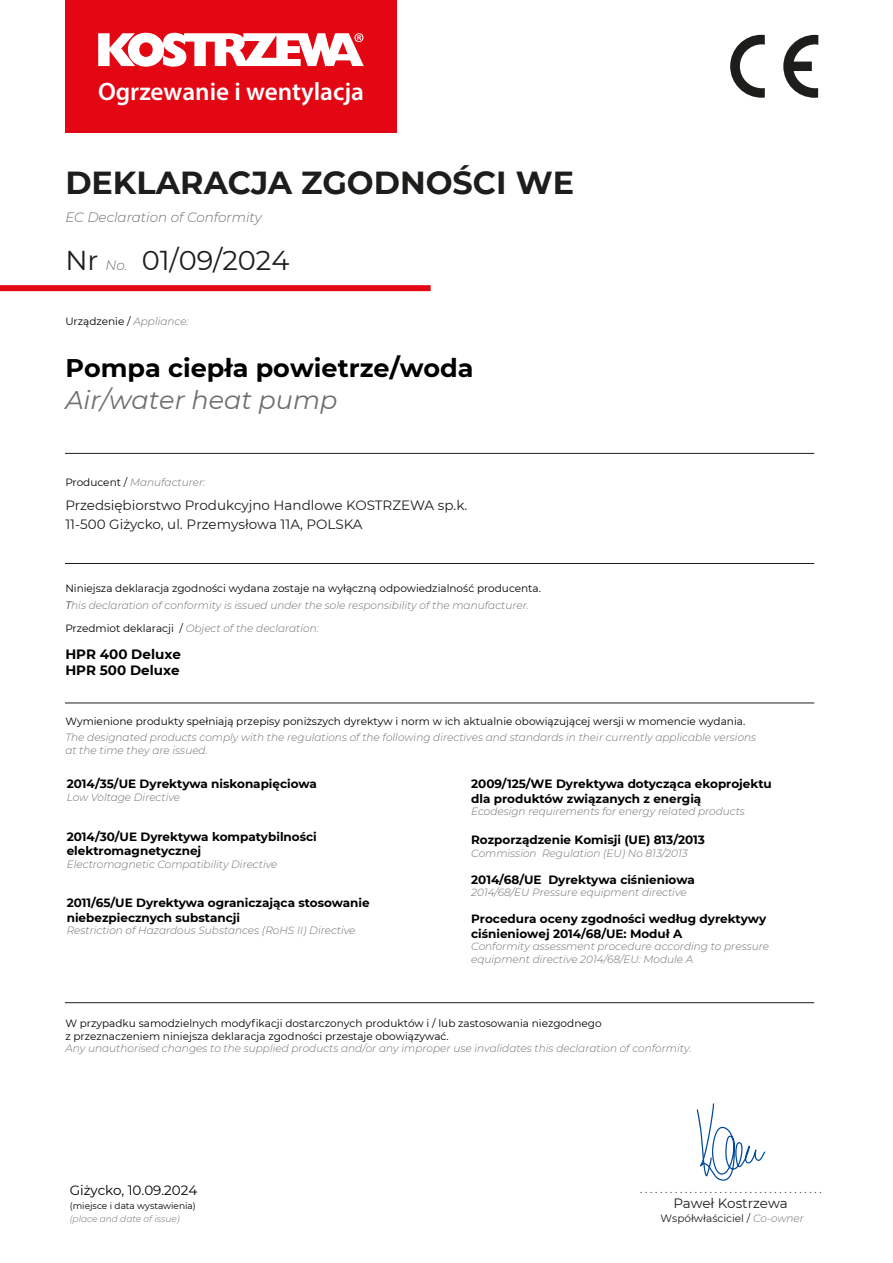
<style>
.page{position:relative;width:893px;height:1263px;background:#fff}
.page>*{position:absolute;margin:0;border:0;box-sizing:border-box;transform-origin:0 0}
.t1{font:700 31.8px "Montserrat";color:#1d1d1b}
.t2{font:27.3px "Montserrat";color:#1d1d1b}
.t3{font:700 25.5px "Montserrat";color:#010000}
.t4{font:italic 25.5px "Montserrat";color:#706f6f}
.t5{font:600 25.2px "Myriad Pro";color:#fff}
.t6{font:13.5px/19.5px "Montserrat";color:#1d1d1b}
.t7{font:italic 300 13.5px "Montserrat";color:#706f6f}
.t8{font:700 13.5px/16.2px "Montserrat";color:#010000}
.t9{font:13.5px "Montserrat";color:#010000}
.t10{font:700 12px/14.4px "Montserrat";color:#010000}
.t11{font:700 12px/14.4px "Montserrat";color:#000}
.t12{font:italic 300 10.5px/12.6px "Montserrat";color:#706f6f}
.t13{font:10.5px/16.4px "Montserrat";color:#010000}
.t14{font:10.5px "Montserrat";color:#1d1d1b}
.t15{font:9px "Montserrat";color:#010000}
.t16{font:italic 300 9px "Montserrat";color:#706f6f}
.s1{font-weight:300;font-style:italic;font-size:13.5px;color:#706f6f}
.s2{font-weight:300;font-style:italic;color:#706f6f}
.s3{font-weight:400;font-style:normal;color:#010000}
.s4{font-weight:300;font-style:italic}
</style>
<div class="page">
<svg style="left:697px;top:1103px;width:69px;height:78px"></svg>
<svg style="left:783px;top:35px;width:35px;height:63px"></svg>
<svg style="left:730px;top:35px;width:35px;height:63px"></svg>
<div style="left:0;top:285px;width:431px;height:6px;background:#e30613"></div>
<div style="left:65px;top:0;width:332px;height:133px;background:#e30613"></div>
<svg style="left:98px;top:33px;width:266px;height:34px"></svg>
<hr style="left:65px;top:453px;width:749px;height:1px;background:#1d1d1b">
<hr style="left:65px;top:563px;width:749px;height:1px;background:#1d1d1b">
<hr style="left:65px;top:703px;width:749px;height:1px;background:#1d1d1b">
<hr style="left:65px;top:1002px;width:749px;height:1px;background:#1d1d1b">
<h3 class="t5" style="left:98px;top:75px;width:267px">Ogrzewanie i wentylacja</h3>
<h1 class="t1" style="left:65px;top:160px;width:510px">DEKLARACJA ZGODNOŚCI WE</h1>
<p class="t7" style="left:65px;top:208px;width:198px">EC Declaration of Conformity</p>
<h2 class="t2" style="left:65px;top:242px;width:226px">Nr <span class="s1">No.</span> 01/09/2024</h2>
<p class="t13" style="left:65px;top:313px;width:125px">Urządzenie / <span class="s2">Appliance:</span></p>
<h3 class="t3" style="left:65px;top:349px;width:410px">Pompa ciepła powietrze/woda</h3>
<h3 class="t4" style="left:65px;top:382px;width:274px">Air/water heat pump</h3>
<p class="t12" style="left:65px;top:476px;width:141px"><span class="s3">Producent /</span> Manufacturer:</p>
<p class="t6" style="left:65px;top:495px;width:404px">Przedsiębiorstwo Produkcyjno Handlowe KOSTRZEWA sp.k.<br>11-500 Giżycko, ul. Przemysłowa 11A, POLSKA</p>
<p class="t13" style="left:65px;top:580px;width:477px">Niniejsza deklaracja zgodności wydana zostaje na wyłączną odpowiedzialność producenta.<br><span class="s4">T</span><span class="s2">his declaration of conformity is issued under the sole responsibility of the manufacturer.</span></p>
<p class="t12" style="left:65px;top:622px;width:255px"><span class="s3">Przedmiot deklaracji /</span> Object of the declaration:</p>
<p class="t8" style="left:65px;top:645px;width:117px">HPR 400 Deluxe<br>HPR 500 Deluxe</p>
<p class="t13" style="left:65px;top:712px;width:681px">Wymienione produkty spełniają przepisy poniższych dyrektyw i norm w ich aktualnie obowiązującej wersji w momencie wydania.</p>
<p class="t12" style="left:65px;top:731px;width:692px">The designated products comply with the regulations of the following directives and standards in their currently applicable versions at the time they are issued.</p>
<p class="t10" style="left:67px;top:776px;width:252px">2014/35/UE Dyrektywa niskonapięciowa</p>
<p class="t12" style="left:67px;top:791px;width:115px">Low Voltage Directive</p>
<p class="t10" style="left:67px;top:829px;width:252px">2014/30/UE Dyrektywa kompatybilności elektromagnetycznej</p>
<p class="t12" style="left:67px;top:857px;width:212px">Electromagnetic Compatibility Directive</p>
<p class="t10" style="left:67px;top:895px;width:304px">2011/65/UE Dyrektywa ograniczająca stosowanie niebezpiecznych substancji</p>
<p class="t12" style="left:67px;top:924px;width:290px">Restriction of Hazardous Substances (RoHS II) Directive</p>
<p class="t10" style="left:471px;top:776px;width:302px">2009/125/WE Dyrektywa dotycząca ekoprojektu dla produktów związanych z energią</p>
<p class="t12" style="left:471px;top:805px;width:275px">Ecodesign requirements for energy related products</p>
<p class="t10" style="left:471px;top:832px;width:235px">Rozporządzenie Komisji (UE) 813/2013</p>
<p class="t12" style="left:471px;top:846px;width:218px">Commission Regulation (EU) No 813/2013</p>
<p class="t11" style="left:471px;top:872px;width:225px">2014/68/UE Dyrektywa ciśnieniowa</p>
<p class="t12" style="left:471px;top:886px;width:217px">2014/68/EU Pressure equipment directive</p>
<p class="t11" style="left:471px;top:911px;width:297px">Procedura oceny zgodności według dyrektywy ciśnieniowej 2014/68/UE: Moduł A</p>
<p class="t12" style="left:471px;top:940px;width:299px">Conformity assessment procedure according to pressure equipment directive 2014/68/EU: Module A</p>
<p class="t13" style="left:65px;top:1017px;width:538px;line-height:12.6px">W przypadku samodzielnych modyfikacji dostarczonych produktów i / lub zastosowania niezgodnego z przeznaczeniem niniejsza deklaracja zgodności przestaje obowiązywać.</p>
<p class="t12" style="left:65px;top:1042px;width:628px">Any unauthorised changes to the supplied products and/or any improper use invalidates this declaration of conformity.</p>
<p class="t9" style="left:70px;top:1181px;width:129px">Giżycko, 10.09.2024</p>
<p class="t15" style="left:70px;top:1199px;width:128px">(miejsce i data wystawienia)</p>
<p class="t16" style="left:70px;top:1213px;width:111px">(place and date of issue)</p>
<p class="t14" style="left:640px;top:1182px;width:183px">. . . . . . . . . . . . . . . . . . . . . . . . . . . . . . . . . . . . .</p>
<p class="t6" style="left:673px;top:1193px;width:116px">Paweł Kostrzewa</p>
<p class="t14" style="left:660px;top:1211px;width:145px">Współwłaściciel / <span class="s2">Co-owner</span></p>
</div>
